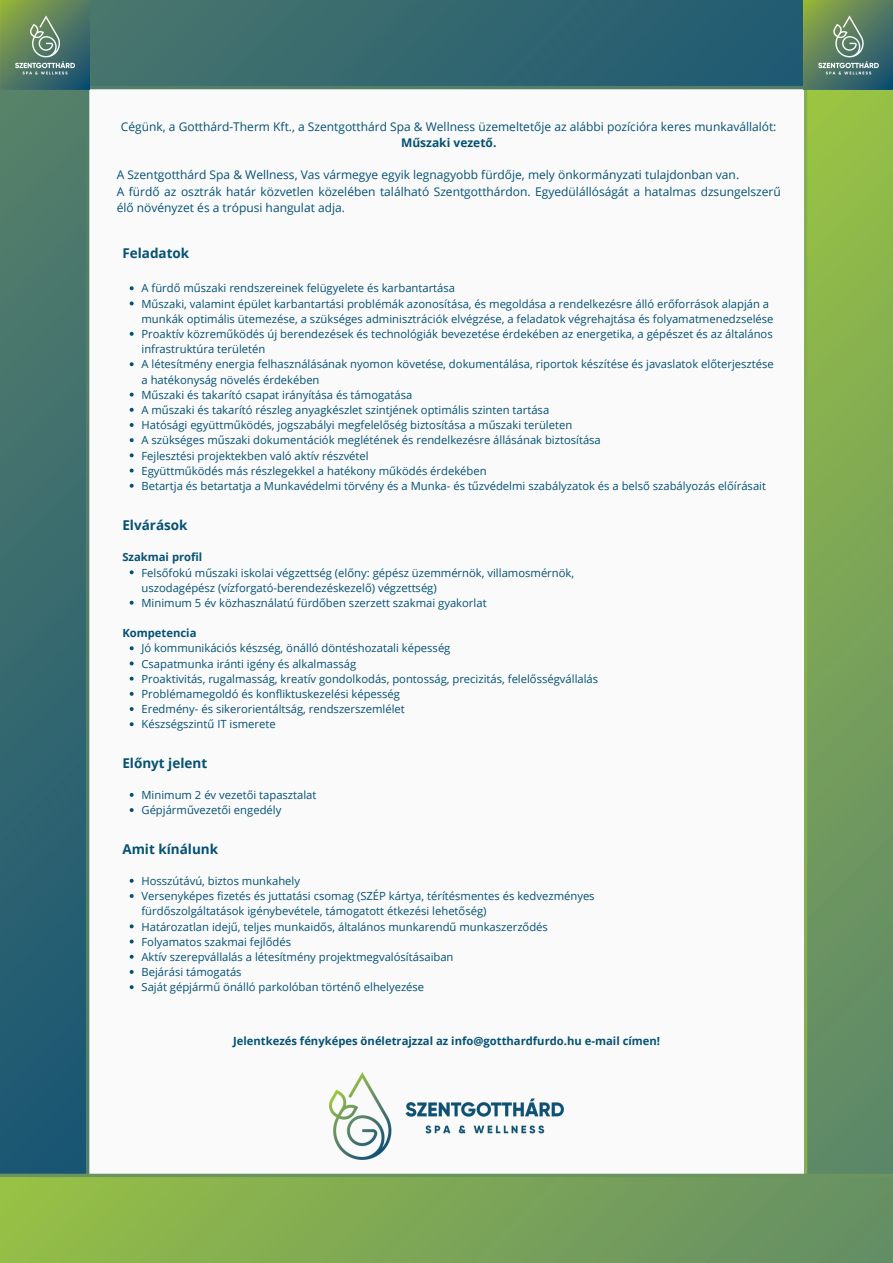
<style>
.page{position:relative;width:893px;height:1263px;background:#f9faf9}
.page>*{position:absolute;margin:0;border:0;box-sizing:border-box;transform-origin:0 0}
.t1{font:700 13.5px "Open Sans";color:#055174}
.t2{font:12px/16.4px "Open Sans";color:#055174;text-align:center}
.t3{font:11.25px/15.1px "Open Sans";color:#055174}
.t4{font:700 11.25px "Open Sans";color:#055174}
.s1{font-weight:700}
</style>
<div class="page">
<svg style="left:0;top:89px;width:89px;height:1085px;background:#386b6e"></svg>
<svg style="left:804px;top:89px;width:89px;height:1085px;background:#7aa357"></svg>
<svg style="left:89px;top:0;width:715px;height:89px;background:#34686f"></svg>
<div style="left:0;top:1174px;width:893px;height:89px;background:linear-gradient(to right,#95be47,#648e65)"></div>
<img style="left:330px;top:1072px;width:233px;height:87px">
<img style="left:0;top:0;width:89px;height:89px">
<svg style="left:130px;top:286px;width:4px;height:4px"></svg>
<svg style="left:130px;top:301px;width:4px;height:4px"></svg>
<svg style="left:130px;top:332px;width:4px;height:4px"></svg>
<svg style="left:130px;top:362px;width:4px;height:4px"></svg>
<svg style="left:130px;top:393px;width:4px;height:4px"></svg>
<svg style="left:130px;top:408px;width:4px;height:4px"></svg>
<svg style="left:130px;top:423px;width:4px;height:4px"></svg>
<svg style="left:130px;top:438px;width:4px;height:4px"></svg>
<svg style="left:130px;top:453px;width:4px;height:4px"></svg>
<svg style="left:130px;top:469px;width:4px;height:3px"></svg>
<svg style="left:130px;top:484px;width:4px;height:4px"></svg>
<svg style="left:130px;top:570px;width:4px;height:4px"></svg>
<svg style="left:130px;top:601px;width:4px;height:4px"></svg>
<svg style="left:130px;top:646px;width:4px;height:4px"></svg>
<svg style="left:130px;top:661px;width:4px;height:4px"></svg>
<svg style="left:130px;top:677px;width:4px;height:4px"></svg>
<svg style="left:130px;top:692px;width:4px;height:4px"></svg>
<svg style="left:130px;top:707px;width:4px;height:4px"></svg>
<svg style="left:130px;top:722px;width:4px;height:4px"></svg>
<svg style="left:130px;top:793px;width:4px;height:4px"></svg>
<svg style="left:130px;top:808px;width:4px;height:4px"></svg>
<svg style="left:130px;top:879px;width:4px;height:4px"></svg>
<svg style="left:130px;top:894px;width:4px;height:4px"></svg>
<svg style="left:130px;top:924px;width:4px;height:4px"></svg>
<svg style="left:130px;top:939px;width:4px;height:4px"></svg>
<svg style="left:130px;top:955px;width:4px;height:4px"></svg>
<svg style="left:130px;top:970px;width:4px;height:4px"></svg>
<svg style="left:130px;top:985px;width:4px;height:4px"></svg>
<img style="left:804px;top:0;width:89px;height:89px">
<p class="t2" style="left:121px;top:118px;width:657px">Cégünk, a Gotthárd-Therm Kft., a Szentgotthárd Spa &amp; Wellness üzemeltetője az alábbi pozícióra keres munkavállalót:<br><span class="s1">Műszaki vezető.</span></p>
<h2 class="t2" style="left:117px;top:167px;width:624px">A Szentgotthárd Spa &amp; Wellness, Vas vármegye egyik legnagyobb fürdője, mely önkormányzati tulajdonban van.</h2>
<p class="t2" style="left:117px;top:183px;width:665px;text-align:left">A fürdő az osztrák határ közvetlen közelében található Szentgotthárdon. Egyedülállóságát a hatalmas dzsungelszerű élő növényzet és a trópusi hangulat adja.</p>
<p class="t1" style="left:122px;top:243px;width:68px">Feladatok</p>
<p class="t3" style="left:141px;top:281px;width:315px">A fürdő műszaki rendszereinek felügyelete és karbantartása</p>
<h1 class="t3" style="left:141px;top:296px;width:633px">Műszaki, valamint épület karbantartási problémák azonosítása, és megoldása a rendelkezésre álló erőforrások alapján a munkák optimális ütemezése, a szükséges adminisztrációk elvégzése, a feladatok végrehajtása és folyamatmenedzselése</h1>
<p class="t3" style="left:141px;top:326px;width:633px">Proaktív közreműködés új berendezések és technológiák bevezetése érdekében az energetika, a gépészet és az általános infrastruktúra területén</p>
<p class="t3" style="left:141px;top:356px;width:634px">A létesítmény energia felhasználásának nyomon követése, dokumentálása, riportok készítése és javaslatok előterjesztése a hatékonyság növelés érdekében</p>
<p class="t3" style="left:141px;top:387px;width:272px">Műszaki és takarító csapat irányítása és támogatása</p>
<p class="t3" style="left:141px;top:402px;width:409px">A műszaki és takarító részleg anyagkészlet szintjének optimális szinten tartása</p>
<p class="t3" style="left:141px;top:417px;width:432px">Hatósági együttműködés, jogszabályi megfelelőség biztosítása a műszaki területen</p>
<p class="t3" style="left:141px;top:432px;width:461px">A szükséges műszaki dokumentációk meglétének és rendelkezésre állásának biztosítása</p>
<p class="t3" style="left:141px;top:448px;width:229px">Fejlesztési projektekben való aktív részvétel</p>
<p class="t3" style="left:141px;top:463px;width:347px">Együttműködés más részlegekkel a hatékony működés érdekében</p>
<p class="t3" style="left:141px;top:478px;width:626px">Betartja és betartatja a Munkavédelmi törvény és a Munka- és tűzvédelmi szabályzatok és a belső szabályozás előírásait</p>
<p class="t1" style="left:122px;top:515px;width:67px">Elvárások</p>
<p class="t4" style="left:122px;top:549px;width:82px">Szakmai profil</p>
<h1 class="t3" style="left:141px;top:565px;width:434px">Felsőfokú műszaki iskolai végzettség (előny: gépész üzemmérnök, villamosmérnök, uszodagépész (vízforgató-berendezéskezelő) végzettség)</h1>
<h2 class="t3" style="left:141px;top:595px;width:347px">Minimum 5 év közhasználatú fürdőben szerzett szakmai gyakorlat</h2>
<p class="t4" style="left:122px;top:625px;width:76px">Kompetencia</p>
<p class="t3" style="left:141px;top:640px;width:310px">Jó kommunikációs készség, önálló döntéshozatali képesség</p>
<h2 class="t3" style="left:141px;top:656px;width:216px">Csapatmunka iránti igény és alkalmasság</h2>
<p class="t3" style="left:141px;top:671px;width:458px">Proaktivitás, rugalmasság, kreatív gondolkodás, pontosság, precizitás, felelősségvállalás</p>
<p class="t3" style="left:141px;top:686px;width:260px">Problémamegoldó és konfliktuskezelési képesség</p>
<p class="t3" style="left:141px;top:701px;width:265px">Eredmény- és sikerorientáltság, rendszerszemlélet</p>
<p class="t3" style="left:141px;top:716px;width:136px">Készségszintű IT ismerete</p>
<p class="t1" style="left:122px;top:754px;width:86px">Előnyt jelent</p>
<p class="t3" style="left:141px;top:787px;width:176px">Minimum 2 év vezetői tapasztalat</p>
<h1 class="t3" style="left:141px;top:802px;width:141px">Gépjárművezetői engedély</h1>
<p class="t1" style="left:122px;top:839px;width:97px">Amit kínálunk</p>
<p class="t3" style="left:141px;top:873px;width:160px">Hosszútávú, biztos munkahely</p>
<h1 class="t3" style="left:141px;top:888px;width:455px">Versenyképes fizetés és juttatási csomag (SZÉP kártya, térítésmentes és kedvezményes fürdőszolgáltatások igénybevétele, támogatott étkezési lehetőség)</h1>
<p class="t3" style="left:141px;top:919px;width:408px">Határozatlan idejű, teljes munkaidős, általános munkarendű munkaszerződés</p>
<p class="t3" style="left:141px;top:934px;width:151px">Folyamatos szakmai fejlődés</p>
<p class="t3" style="left:141px;top:949px;width:313px">Aktív szerepvállalás a létesítmény projektmegvalósításaiban</p>
<p class="t3" style="left:141px;top:964px;width:102px">Bejárási támogatás</p>
<p class="t3" style="left:141px;top:979px;width:284px">Saját gépjármű önálló parkolóban történő elhelyezése</p>
<p class="t4" style="left:233px;top:1033px;width:429px">Jelentkezés fényképes önéletrajzzal az info@gotthardfurdo.hu e-mail címen!</p>
</div>
